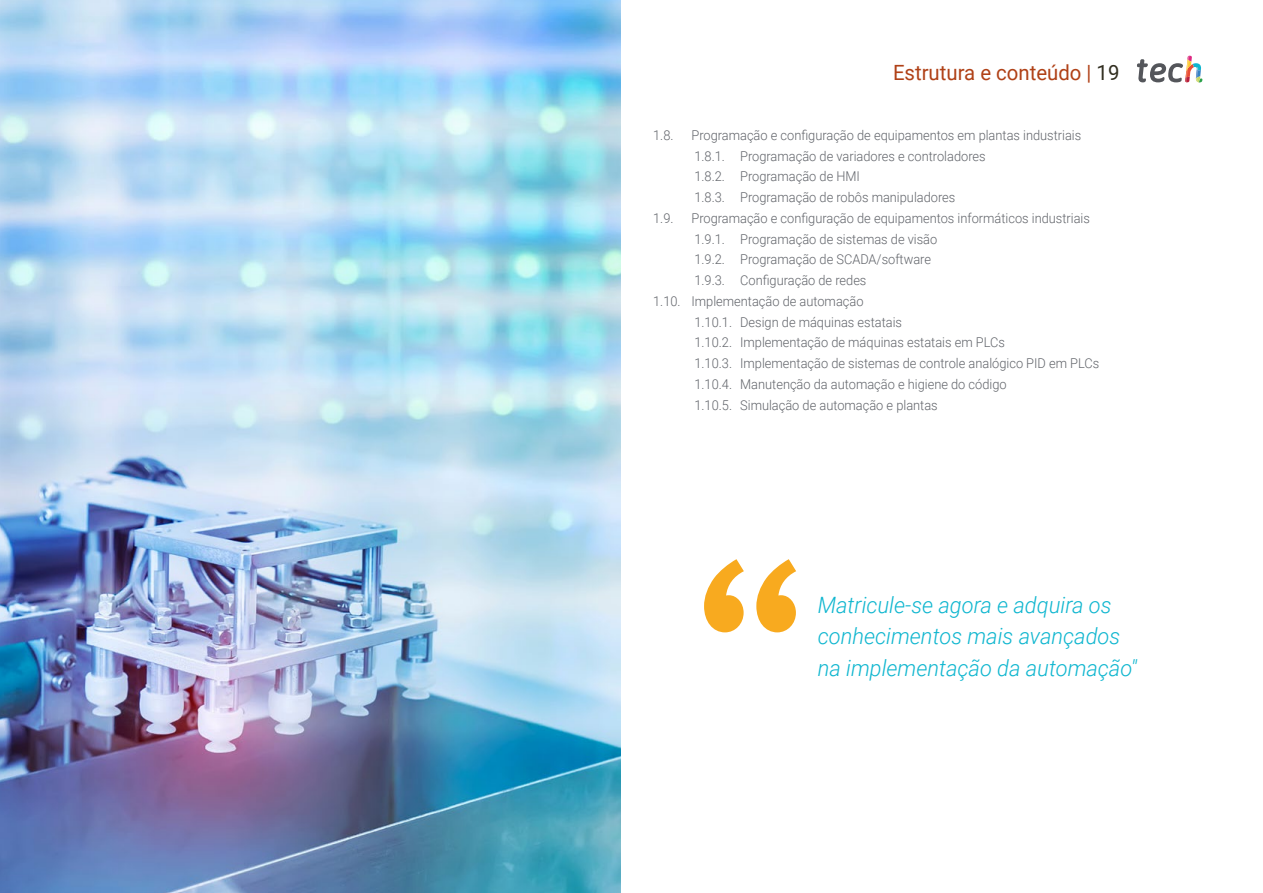
<style>
.page{position:relative;width:1263px;height:893px;background:#fff}
.page>*{position:absolute;margin:0;border:0;box-sizing:border-box;transform-origin:0 0}
.t1{font:italic 300 22.5px/31.5px "Roboto";color:#0fb6cf}
.t2{font:21px "Roboto";color:#b04117}
.t3{font:300 13.5px/20.7px "Roboto";color:#61646a;scale:.95 1}
.s1{color:#312e20}
</style>
<div class="page">
<img style="left:0;top:0;width:621px;height:893px">
<svg style="left:704px;top:559px;width:92px;height:73px"></svg>
<svg style="left:1137px;top:56px;width:65px;height:27px"></svg>
<h2 class="t2" style="left:893px;top:57px;width:228px">Estrutura e conteúdo | <span class="s1">19</span></h2>
<p class="t3" style="left:653px;top:124px;width:23px">1.8.</p>
<p class="t3" style="left:691px;top:124px;width:412px">Programação e configuração de equipamentos em plantas industriais 1.8.1. Programação de variadores e controladores<br>1.8.2. Programação de HMI<br>1.8.3. Programação de robôs manipuladores</p>
<p class="t3" style="left:653px;top:207px;width:23px">1.9.</p>
<p class="t3" style="left:691px;top:207px;width:421px">Programação e configuração de equipamentos informáticos industriais</p>
<p class="t3" style="left:694px;top:228px;width:257px">1.9.1. Programação de sistemas de visão</p>
<p class="t3" style="left:694px;top:249px;width:251px">1.9.2. Programação de SCADA/software</p>
<p class="t3" style="left:694px;top:269px;width:183px">1.9.3. Configuração de redes</p>
<p class="t3" style="left:653px;top:290px;width:223px">1.10. Implementação de automação</p>
<p class="t3" style="left:694px;top:311px;width:220px">1.10.1. Design de máquinas estatais</p>
<p class="t3" style="left:694px;top:332px;width:328px">1.10.2. Implementação de máquinas estatais em PLCs</p>
<p class="t3" style="left:694px;top:352px;width:428px">1.10.3. Implementação de sistemas de controle analógico PID em PLCs</p>
<p class="t3" style="left:694px;top:373px;width:330px">1.10.4. Manutenção da automação e higiene do código</p>
<p class="t3" style="left:694px;top:394px;width:258px">1.10.5. Simulação de automação e plantas</p>
<h1 class="t1" style="left:818px;top:588px;width:321px">Matricule-se agora e adquira os conhecimentos mais avançados na implementação da automação"</h1>
</div>
